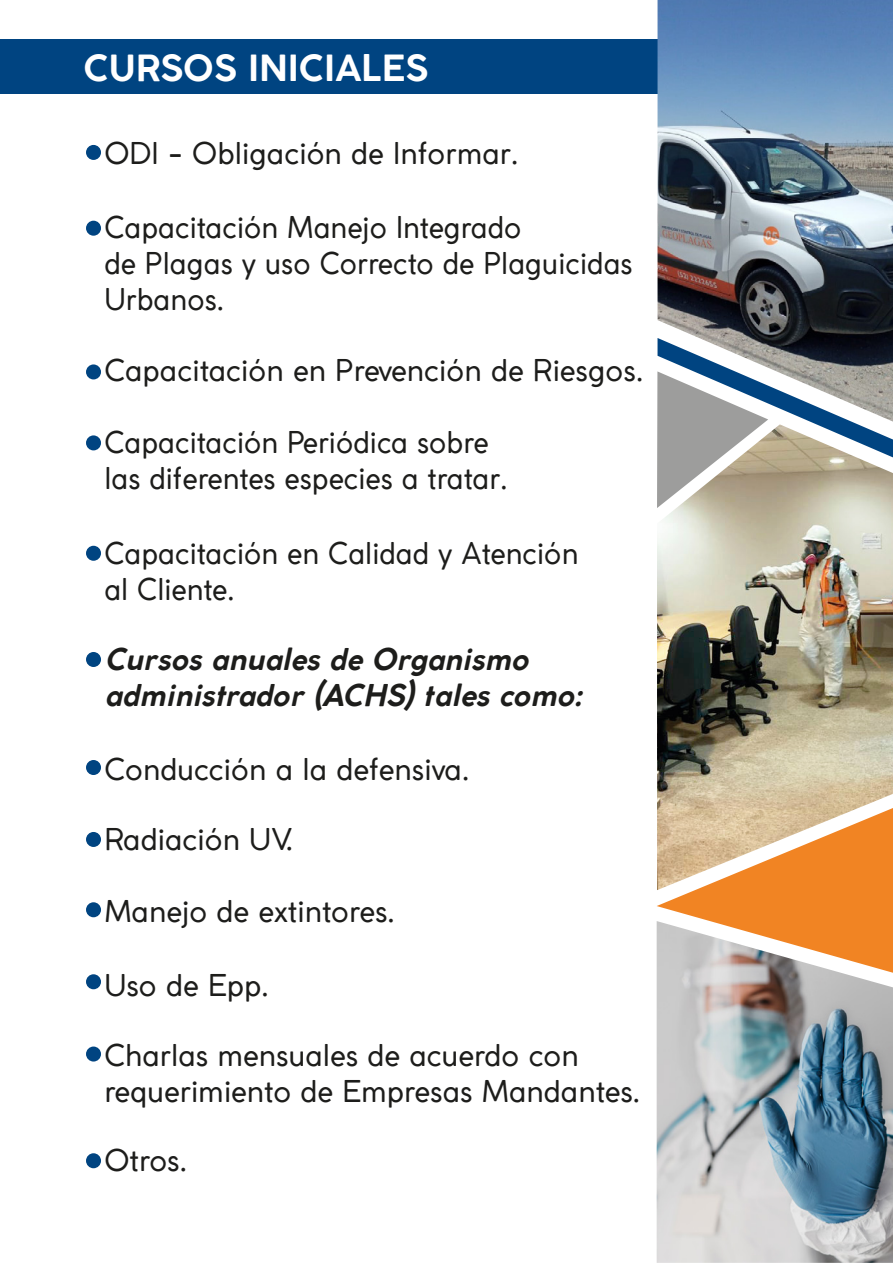
<style>
.page{position:relative;width:893px;height:1263px;background:#fff}
.page>*{position:absolute;margin:0;border:0;box-sizing:border-box;transform-origin:0 0}
.t1{font:700 36px "Coco Gothic";color:#fff}
.t2{font:30px/36px "Coco Gothic";color:#1d1d1b}
.t3{font:30px/36px "Coco Gothic";color:#1d1d1b;scale:.95 1}
.t4{font:italic 700 30px/36px "Coco Gothic";color:#1d1d1b}
</style>
<div class="page">
<div style="left:0;top:39px;width:662px;height:54px;background:#004481"></div>
<svg style="left:657px;top:890px;width:236px;height:31px;background:#f28f37"></svg>
<img style="left:657px;top:0;width:236px;height:338px">
<img style="left:657px;top:508px;width:236px;height:382px">
<svg style="left:657px;top:338px;width:236px;height:170px"></svg>
<img style="left:657px;top:921px;width:236px;height:342px">
<div style="left:86px;top:145px;width:15px;height:15px;background:#004481;border-radius:50%"></div>
<div style="left:86px;top:221px;width:15px;height:15px;background:#004481;border-radius:50%"></div>
<div style="left:86px;top:364px;width:15px;height:15px;background:#004481;border-radius:50%"></div>
<div style="left:86px;top:435px;width:15px;height:15px;background:#004481;border-radius:50%"></div>
<div style="left:86px;top:546px;width:15px;height:15px;background:#004481;border-radius:50%"></div>
<div style="left:86px;top:652px;width:15px;height:15px;background:#004481;border-radius:50%"></div>
<div style="left:86px;top:760px;width:15px;height:15px;background:#004481;border-radius:50%"></div>
<div style="left:86px;top:832px;width:15px;height:15px;background:#004481;border-radius:50%"></div>
<div style="left:86px;top:902px;width:15px;height:15px;background:#004481;border-radius:50%"></div>
<div style="left:86px;top:974px;width:15px;height:15px;background:#004481;border-radius:50%"></div>
<div style="left:86px;top:1046px;width:15px;height:15px;background:#004481;border-radius:50%"></div>
<div style="left:86px;top:1153px;width:15px;height:15px;background:#004481;border-radius:50%"></div>
<p class="t1" style="left:83px;top:40px;width:346px">CURSOS INICIALES</p>
<p class="t2" style="left:104px;top:135px;width:416px">ODI - Obligación de Informar.</p>
<p class="t3" style="left:104px;top:208px;width:558px">Capacitación Manejo Integrado<br>de Plagas y uso Correcto de Plaguicidas<br>Urbanos.</p>
<p class="t2" style="left:104px;top:351px;width:541px">Capacitación en Prevención de Riesgos.</p>
<p class="t3" style="left:104px;top:424px;width:426px">Capacitación Periódica sobre las diferentes especies a tratar.</p>
<p class="t3" style="left:104px;top:535px;width:501px">Capacitación en Calidad y Atención al Cliente.</p>
<p class="t4" style="left:104px;top:641px;width:479px">Cursos anuales de Organismo administrador (ACHS) tales como:</p>
<p class="t2" style="left:104px;top:750px;width:367px">Conducción a la defensiva.</p>
<p class="t2" style="left:104px;top:820px;width:191px">Radiación UV.</p>
<p class="t2" style="left:104px;top:892px;width:292px">Manejo de extintores.</p>
<p class="t2" style="left:104px;top:966px;width:166px">Uso de Epp.</p>
<p class="t2" style="left:104px;top:1036px;width:538px">Charlas mensuales de acuerdo con requerimiento de Empresas Mandantes.</p>
<p class="t2" style="left:104px;top:1141px;width:85px">Otros.</p>
</div>
